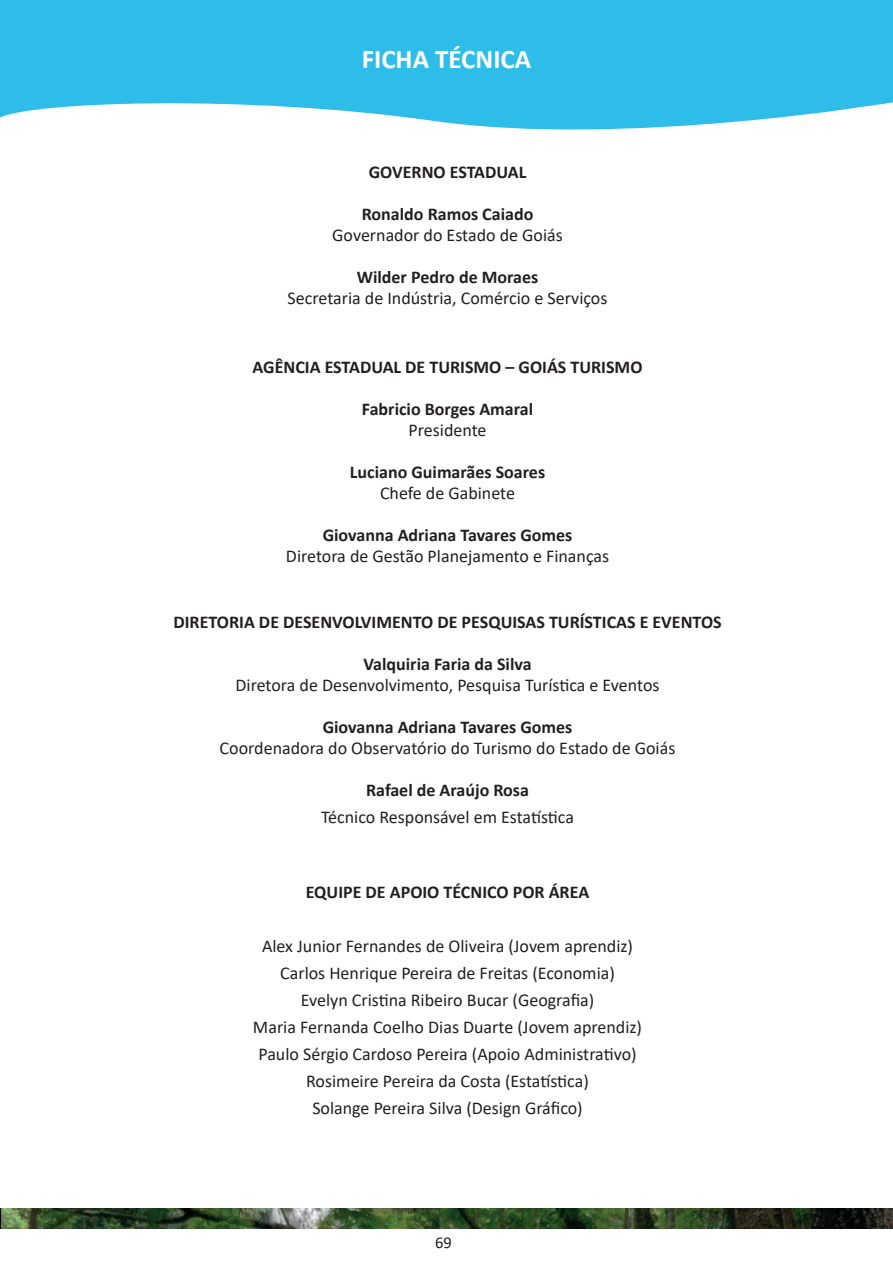
<style>
.page{position:relative;width:893px;height:1263px;background:#fff}
.page>*{position:absolute;margin:0;border:0;box-sizing:border-box;transform-origin:0 0}
.t1{font:700 27px "Calibri";color:#fff}
.t2{font:18px/27px "Calibri";color:#231f20;text-align:center}
.t3{font:700 18px "Calibri";color:#231f20}
.t4{font:16.5px "Calibri";color:#231f20}
</style>
<div class="page">
<img style="left:1px;top:1209px;width:892px;height:20px">
<svg style="left:0;top:1209px;width:1px;height:20px"></svg>
<svg style="left:0;top:0;width:893px;height:130px;background:#45c4eb"></svg>
<h1 class="t1" style="left:362px;top:40px;width:171px">FICHA TÉCNICA</h1>
<p class="t3" style="left:369px;top:160px;width:159px">GOVERNO ESTADUAL</p>
<p class="t3" style="left:362px;top:202px;width:173px">Ronaldo Ramos Caiado</p>
<p class="t2" style="left:332px;top:221px;width:232px">Governador do Estado de Goiás</p>
<p class="t3" style="left:357px;top:265px;width:183px">Wilder Pedro de Moraes</p>
<p class="t2" style="left:288px;top:284px;width:321px">Secretaria de Indústria, Comércio e Serviços</p>
<p class="t3" style="left:253px;top:355px;width:391px">AGÊNCIA ESTADUAL DE TURISMO – GOIÁS TURISMO</p>
<p class="t3" style="left:362px;top:397px;width:173px">Fabricio Borges Amaral</p>
<p class="t2" style="left:409px;top:416px;width:79px">Presidente</p>
<p class="t3" style="left:350px;top:460px;width:197px">Luciano Guimarães Soares</p>
<p class="t2" style="left:380px;top:479px;width:137px">Chefe de Gabinete</p>
<p class="t3" style="left:323px;top:523px;width:251px">Giovanna Adriana Tavares Gomes</p>
<p class="t2" style="left:286px;top:542px;width:325px">Diretora de Gestão Planejamento e Finanças</p>
<p class="t3" style="left:173px;top:610px;width:550px">DIRETORIA DE DESENVOLVIMENTO DE PESQUISAS TURÍSTICAS E EVENTOS</p>
<p class="t3" style="left:364px;top:652px;width:170px">Valquiria Faria da Silva</p>
<p class="t2" style="left:236px;top:671px;width:425px">Diretora de Desenvolvimento, Pesquisa Turística e Eventos</p>
<p class="t3" style="left:323px;top:715px;width:251px">Giovanna Adriana Tavares Gomes</p>
<p class="t2" style="left:220px;top:734px;width:457px">Coordenadora do Observatório do Turismo do Estado de Goiás</p>
<p class="t3" style="left:366px;top:778px;width:164px">Rafael de Araújo Rosa</p>
<p class="t2" style="left:321px;top:803px;width:254px">Técnico Responsável em Estatística</p>
<p class="t3" style="left:306px;top:880px;width:285px">EQUIPE DE APOIO TÉCNICO POR ÁREA</p>
<p class="t2" style="left:253px;top:932px;width:391px">Alex Junior Fernandes de Oliveira (Jovem aprendiz)<br>Carlos Henrique Pereira de Freitas (Economia)<br>Evelyn Cristina Ribeiro Bucar (Geografia)<br>Maria Fernanda Coelho Dias Duarte (Jovem aprendiz)<br>Paulo Sérgio Cardoso Pereira (Apoio Administrativo)<br>Rosimeire Pereira da Costa (Estatística)<br>Solange Pereira Silva (Design Gráfico)</p>
<p class="t4" style="left:435px;top:1231px;width:18px">69</p>
</div>
